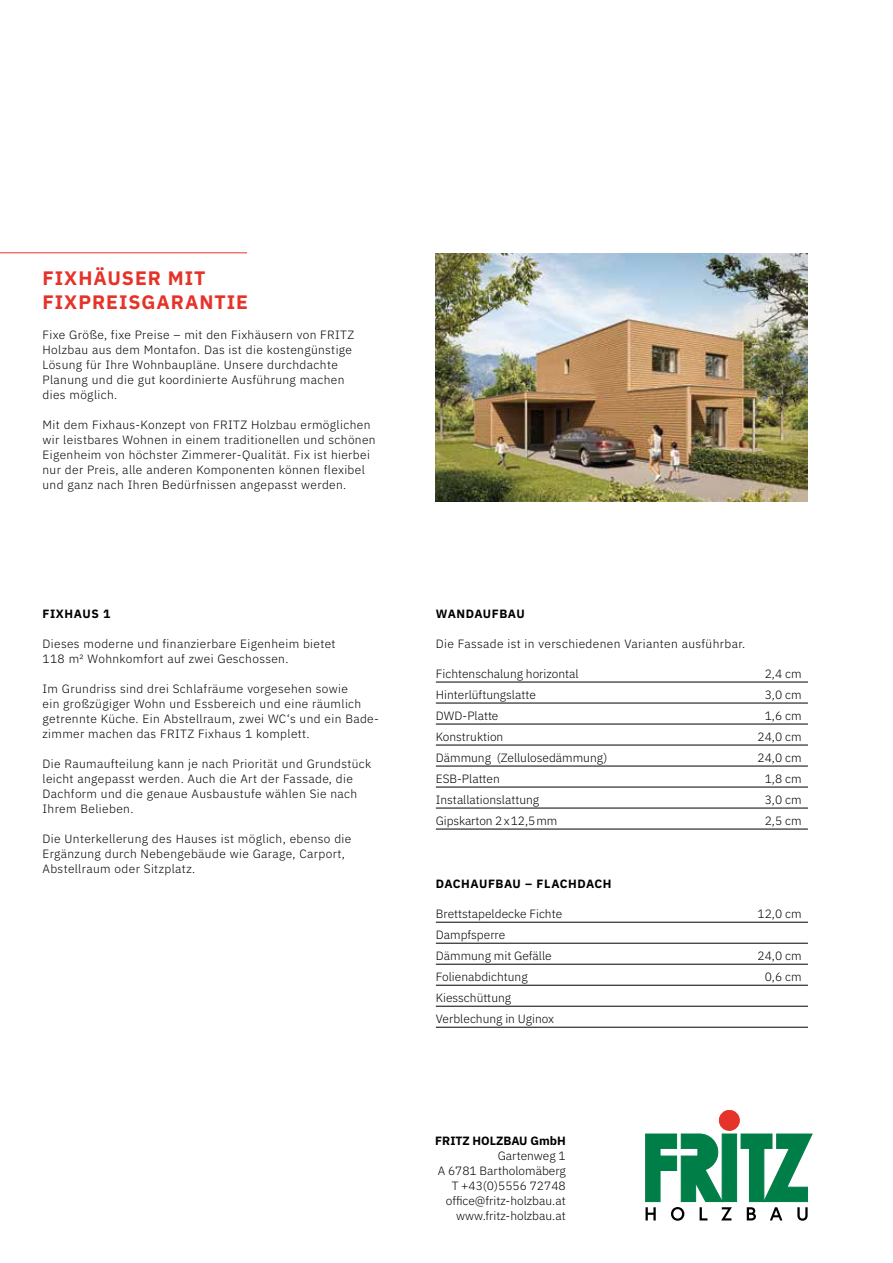
<style>
.page{position:relative;width:893px;height:1263px;background:#fff}
.page>*{position:absolute;margin:0;border:0;box-sizing:border-box;transform-origin:0 0}
.t1{font:700 19.5px/23.5px "IBM Plex Sans";letter-spacing:.05em;color:#e63329}
.t2{font:300 12px/15px "IBM Plex Sans";letter-spacing:.03em;color:#000}
.t3{font:300 12px/15px "IBM Plex Sans";color:#000}
.t4{font:700 12px "IBM Plex Sans";letter-spacing:.05em;color:#000}
.t5{font:300 12px "IBM Plex Sans";letter-spacing:-.01em;color:#000}
.t6{font:700 12px "IBM Plex Sans";color:#000}
.t7{font:700 12px "IBM Plex Sans";letter-spacing:.025em;color:#000}
</style>
<div class="page">
<div style="left:719px;top:1110px;width:20px;height:20px;background:#e63329;border-radius:50%"></div>
<div style="left:719px;top:1110px;width:20px;height:20px;border:1px solid #e63329;border-radius:50%"></div>
<div style="left:722px;top:1134px;width:15px;height:67px;background:#007e48"></div>
<svg style="left:645px;top:1134px;width:87px;height:86px"></svg>
<svg style="left:741px;top:1134px;width:71px;height:86px"></svg>
<hr style="left:436px;top:682px;width:372px;height:1px;background:#000">
<hr style="left:436px;top:703px;width:372px;height:1px;background:#000">
<hr style="left:436px;top:724px;width:372px;height:1px;background:#000">
<hr style="left:436px;top:745px;width:372px;height:1px;background:#000">
<hr style="left:436px;top:766px;width:372px;height:1px;background:#000">
<hr style="left:436px;top:787px;width:372px;height:1px;background:#000">
<hr style="left:436px;top:808px;width:372px;height:1px;background:#000">
<hr style="left:436px;top:829px;width:372px;height:1px;background:#000">
<hr style="left:0;top:253px;width:247px;height:1px;background:#e63329">
<img style="left:436px;top:253px;width:372px;height:248px">
<hr style="left:436px;top:922px;width:372px;height:1px;background:#000">
<hr style="left:436px;top:943px;width:372px;height:1px;background:#000">
<hr style="left:436px;top:964px;width:372px;height:1px;background:#000">
<hr style="left:436px;top:985px;width:372px;height:1px;background:#000">
<hr style="left:436px;top:1006px;width:372px;height:1px;background:#000">
<hr style="left:436px;top:1027px;width:372px;height:1px;background:#000">
<h1 class="t1" style="left:43px;top:265px;width:207px">FIXHÄUSER MIT<br>FIXPREISGARANTIE</h1>
<p class="t2" style="left:43px;top:326px;width:313px">Fixe Größe, fixe Preise – mit den Fixhäusern von FRITZ Holzbau aus dem Montafon. Das ist die kostengünstige Lösung für Ihre Wohnbaupläne. Unsere durchdachte Planung und die gut koordinierte Ausführung machen dies möglich.</p>
<p class="t2" style="left:43px;top:416px;width:335px">Mit dem Fixhaus-Konzept von FRITZ Holzbau ermöglichen wir leistbares Wohnen in einem traditionellen und schönen Eigenheim von höchster Zimmerer-Qualität. Fix ist hierbei nur der Preis, alle anderen Komponenten können flexibel und ganz nach Ihren Bedürfnissen angepasst werden.</p>
<p class="t4" style="left:43px;top:604px;width:69px">FIXHAUS 1</p>
<p class="t2" style="left:43px;top:635px;width:295px">Dieses moderne und finanzierbare Eigenheim bietet<br>118 m² Wohnkomfort auf zwei Geschossen.</p>
<p class="t2" style="left:43px;top:680px;width:338px">Im Grundriss sind drei Schlafräume vorgesehen sowie<br>ein großzügiger Wohn und Essbereich und eine räumlich getrennte Küche. Ein Abstellraum, zwei WC‘s und ein Bade&shy;zimmer machen das FRITZ Fixhaus 1 komplett.</p>
<p class="t2" style="left:43px;top:755px;width:330px">Die Raumaufteilung kann je nach Priorität und Grundstück leicht angepasst werden. Auch die Art der Fassade, die Dachform und die genaue Ausbaustufe wählen Sie nach Ihrem Belieben.</p>
<p class="t2" style="left:43px;top:830px;width:310px">Die Unterkellerung des Hauses ist möglich, ebenso die<br>Ergänzung durch Nebengebäude wie Garage, Carport,<br>Abstellraum oder Sitzplatz.</p>
<p class="t7" style="left:436px;top:604px;width:90px">WANDAUFBAU</p>
<p class="t2" style="left:436px;top:635px;width:311px">Die Fassade ist in verschiedenen Varianten ausführbar.</p>
<p class="t3" style="left:436px;top:665px;width:144px">Fichtenschalung horizontal</p>
<p class="t2" style="left:765px;top:665px;width:38px">2,4 cm</p>
<p class="t3" style="left:436px;top:686px;width:102px">Hinterlüftungslatte</p>
<p class="t2" style="left:765px;top:686px;width:38px">3,0 cm</p>
<p class="t3" style="left:436px;top:707px;width:64px">DWD-Platte</p>
<p class="t2" style="left:765px;top:707px;width:38px">1,6 cm</p>
<p class="t3" style="left:436px;top:728px;width:69px">Konstruktion</p>
<p class="t2" style="left:757px;top:728px;width:46px">24,0 cm</p>
<p class="t3" style="left:436px;top:749px;width:173px">Dämmung (Zellulosedämmung)</p>
<p class="t2" style="left:757px;top:749px;width:46px">24,0 cm</p>
<p class="t3" style="left:436px;top:770px;width:65px">ESB-Platten</p>
<p class="t2" style="left:765px;top:770px;width:38px">1,8 cm</p>
<p class="t3" style="left:436px;top:791px;width:105px">Installationslattung</p>
<p class="t2" style="left:765px;top:791px;width:38px">3,0 cm</p>
<p class="t5" style="left:436px;top:811px;width:123px">Gipskarton 2x12,5mm</p>
<p class="t2" style="left:765px;top:812px;width:38px">2,5 cm</p>
<p class="t4" style="left:436px;top:874px;width:177px">DACHAUFBAU – FLACHDACH</p>
<p class="t3" style="left:436px;top:905px;width:128px">Brettstapeldecke Fichte</p>
<p class="t2" style="left:757px;top:905px;width:46px">12,0 cm</p>
<p class="t3" style="left:436px;top:923px;width:117px;line-height:21px">Dampfsperre<br>Dämmung mit Gefälle</p>
<p class="t2" style="left:757px;top:947px;width:46px">24,0 cm</p>
<p class="t3" style="left:436px;top:968px;width:93px">Folienabdichtung</p>
<p class="t2" style="left:765px;top:968px;width:38px">0,6 cm</p>
<p class="t3" style="left:436px;top:986px;width:120px;line-height:21px">Kiesschüttung<br>Verblechung in Uginox</p>
<p class="t6" style="left:435px;top:1132px;width:132px">FRITZ HOLZBAU GmbH</p>
<p class="t3" style="left:438px;top:1148px;width:130px;text-align:right">Gartenweg 1<br>A 6781 Bartholomäberg<br>T +43(0)5556 72748 office@fritz-holzbau.at www.fritz-holzbau.at</p>
</div>
